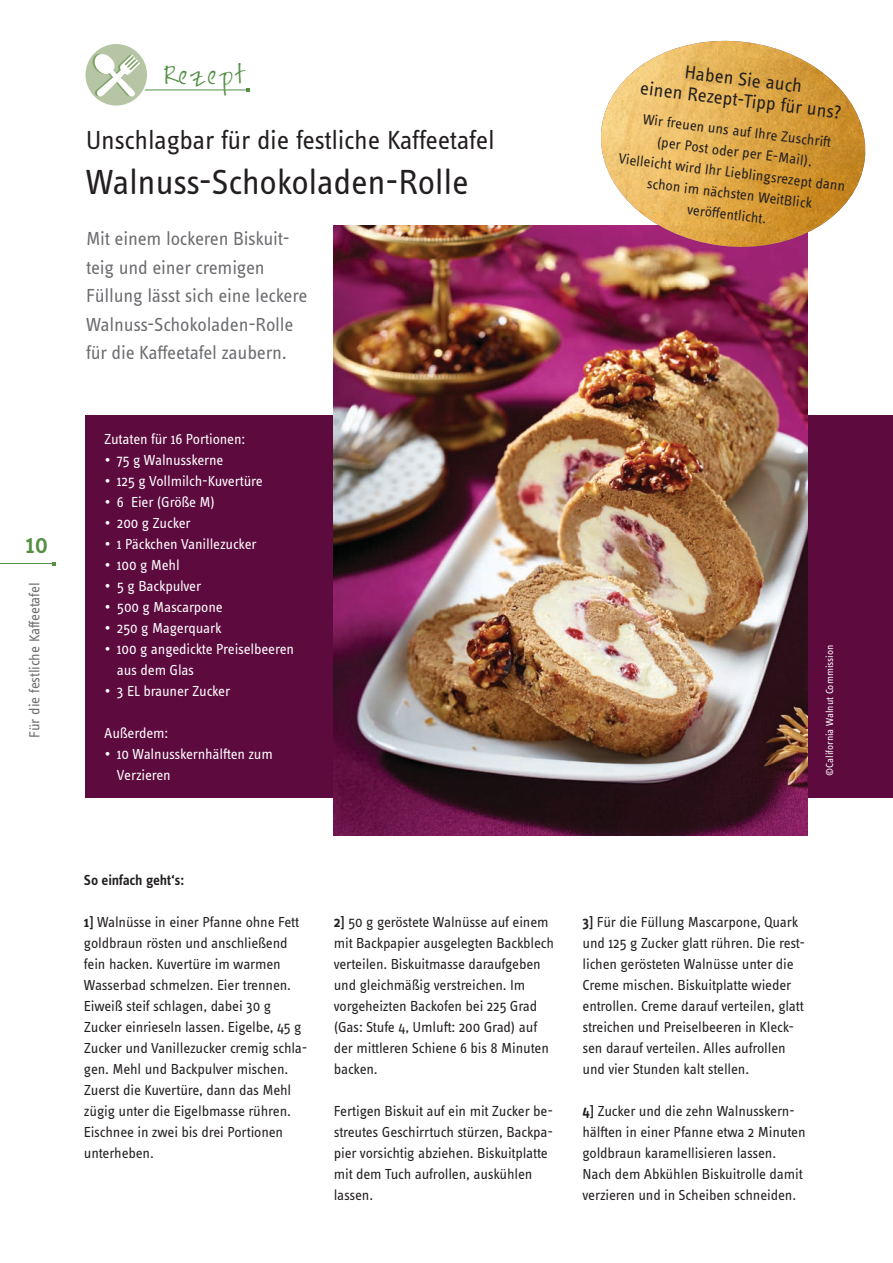
<style>
.page{position:relative;width:893px;height:1263px;background:#fff}
.page>*{position:absolute;margin:0;border:0;box-sizing:border-box;transform-origin:0 0}
.t1{font:36px "Info Text Pro";letter-spacing:-.01em;color:#231f20}
.t2{font:27px "Info Text Pro";letter-spacing:-.015em;color:#231f20}
.t3{font:500 27px "Info Text Pro";color:#548f44}
.t4{font:21px "FG Jayne Print";letter-spacing:.1em;color:#548f44}
.t5{font:19.5px/28.5px "Info Text Pro";letter-spacing:-.01em;color:#6c6d70}
.t6{font:19.5px/21px "Info Text Pro";color:#231f20;text-align:center}
.t7{font:15px/21px "Info Text Pro";letter-spacing:-.01em;color:#231f20}
.t8{font:15px "Info Text Pro";letter-spacing:-.01em;color:#fff}
.t9{font:15px "Info Text Pro";letter-spacing:-.015em;color:#6c6d70}
.t10{font:600 15px "Info Text Pro";letter-spacing:-.015em;color:#231f20}
.t11{font:10.5px "Info Text Pro";color:#fff}
.s1{font-weight:600}
</style>
<div class="page">
<hr style="left:0;top:563px;width:54px;height:1px;background:#548f44">
<div style="left:85px;top:415px;width:808px;height:382px;background:#5d0a3f"></div>
<img style="left:334px;top:225px;width:474px;height:610px">
<hr style="left:117px;top:90px;width:131px;height:1px;background:#548f44">
<div style="left:85px;top:43px;width:63px;height:63px;background:#b6c5a4;border-radius:50%"></div>
<div style="left:84px;top:43px;width:65px;height:64px;border:2px solid #fff;border-radius:50%"></div>
<svg style="left:93px;top:54px;width:47px;height:42px"></svg>
<img style="left:595px;top:41px;width:271px;height:213px">
<h2 class="t3" style="left:26px;top:528px;width:24px">10</h2>
<p class="t9" style="left:26px;top:738px;width:157px;rotate:-90deg">Für die festliche Kaffeetafel</p>
<h3 class="t4" style="left:165px;top:63px;width:81px">Rezept</h3>
<h2 class="t2" style="left:86px;top:124px;width:410px">Unschlagbar für die festliche Kaffeetafel</h2>
<h1 class="t1" style="left:86px;top:160px;width:385px">Walnuss-Schokoladen-Rolle</h1>
<h3 class="t5" style="left:86px;top:224px;width:223px">Mit einem lockeren Biskuit&shy;teig und einer cremigen<br>Füllung lässt sich eine leckere<br>Walnuss-Schokoladen-Rolle für die Kaffeetafel zaubern.</h3>
<p class="t8" style="left:104px;top:430px;width:143px">Zutaten für 16 Portionen:</p>
<p class="t8" style="left:104px;top:451px;width:121px">∙ 75 g Walnusskerne</p>
<p class="t8" style="left:104px;top:472px;width:160px">∙ 125 g Vollmilch-Kuvertüre</p>
<p class="t8" style="left:104px;top:493px;width:112px">∙ 6 Eier (Größe M)</p>
<p class="t8" style="left:104px;top:514px;width:88px">∙ 200 g Zucker</p>
<p class="t8" style="left:104px;top:535px;width:154px">∙ 1 Päckchen Vanillezucker</p>
<p class="t8" style="left:104px;top:556px;width:77px">∙ 100 g Mehl</p>
<p class="t8" style="left:104px;top:577px;width:99px">∙ 5 g Backpulver</p>
<p class="t8" style="left:104px;top:598px;width:120px">∙ 500 g Mascarpone</p>
<p class="t8" style="left:104px;top:619px;width:119px">∙ 250 g Magerquark</p>
<p class="t8" style="left:104px;top:640px;width:191px">∙ 100 g angedickte Preiselbeeren</p>
<p class="t8" style="left:117px;top:661px;width:79px">aus dem Glas</p>
<p class="t8" style="left:104px;top:682px;width:128px">∙ 3 EL brauner Zucker</p>
<p class="t8" style="left:104px;top:724px;width:66px">Außerdem:</p>
<p class="t8" style="left:104px;top:745px;width:170px">∙ 10 Walnusskernhälften zum</p>
<p class="t8" style="left:117px;top:766px;width:55px">Verzieren</p>
<h3 class="t6" style="left:644px;top:56px;width:204px;rotate:7deg">Haben Sie auch<br>einen Rezept-Tipp für uns?</h3>
<p class="t7" style="left:625px;top:106px;width:230px;text-align:center;rotate:7deg">Wir freuen uns auf Ihre Zuschrift<br>(per Post oder per E-Mail).<br>Vielleicht wird Ihr Lieblingsrezept dann schon im nächsten WeitBlick<br>veröff entlicht.</p>
<p class="t11" style="left:823px;top:776px;width:132px;rotate:-90deg">©California Walnut Commission</p>
<p class="t10" style="left:84px;top:871px;width:102px">So einfach geht‘s:</p>
<p class="t7" style="left:84px;top:911px;width:225px"><span class="s1">1]</span> Walnüsse in einer Pfanne ohne Fett goldbraun rösten und anschließend fein hacken. Kuvertüre im warmen Wasserbad schmelzen. Eier trennen.<br>Eiweiß steif schlagen, dabei 30 g Zucker einrieseln lassen. Eigelbe, 45 g Zucker und Vanillezucker cremig schla&shy;gen. Mehl und Backpulver mischen.<br>Zuerst die Kuvertüre, dann das Mehl zügig unter die Eigelbmasse rühren.<br>Eischnee in zwei bis drei Portionen unterheben.</p>
<p class="t7" style="left:334px;top:911px;width:222px"><span class="s1">2]</span> 50 g geröstete Walnüsse auf einem mit Backpapier ausgelegten Backblech verteilen. Biskuitmasse daraufgeben und gleichmäßig verstreichen. Im vorgeheizten Backofen bei 225 Grad (Gas: Stufe 4, Umluft: 200 Grad) auf der mittleren Schiene 6 bis 8 Minuten backen.</p>
<p class="t7" style="left:334px;top:1100px;width:221px">Fertigen Biskuit auf ein mit Zucker be&shy;streutes Geschirrtuch stürzen, Backpa&shy;pier vorsichtig abziehen. Biskuitplatte mit dem Tuch aufrollen, auskühlen lassen.</p>
<p class="t7" style="left:583px;top:911px;width:224px"><span class="s1">3]</span> Für die Füllung Mascarpone, Quark und 125 g Zucker glatt rühren. Die rest&shy;lichen gerösteten Walnüsse unter die Creme mischen. Biskuitplatte wieder entrollen. Creme darauf verteilen, glatt streichen und Preiselbeeren in Kleck&shy;sen darauf verteilen. Alles aufrollen und vier Stunden kalt stellen.</p>
<p class="t7" style="left:583px;top:1100px;width:225px"><span class="s1">4]</span> Zucker und die zehn Walnusskern&shy;hälften in einer Pfanne etwa 2 Minuten goldbraun karamellisieren lassen.<br>Nach dem Abkühlen Biskuitrolle damit verzieren und in Scheiben schneiden.</p>
</div>
